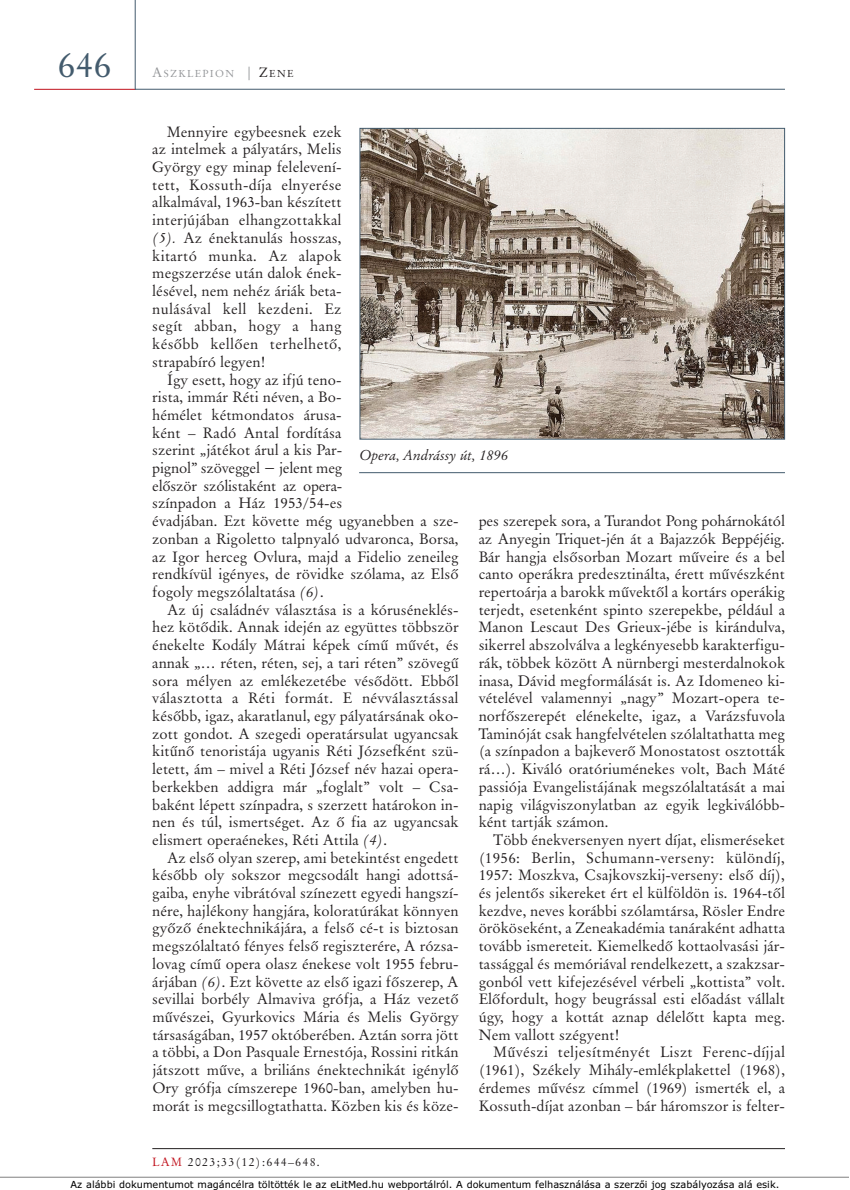
<style>
.page{position:relative;width:850px;height:1190px;background:#fff}
.page>*{position:absolute;margin:0;border:0;box-sizing:border-box;transform-origin:0 0}
.t1{font:36px "Original Garamond HU Normal";color:#435b6d}
.t2{font:15px/17.7px "Original Garamond HU Normal";color:#231f20;text-align:justify}
.t3{font:14.25px "Original Garamond HU Italic";color:#231f20}
.t4{font:12px "Original Garamond HU Normal";letter-spacing:.1em;color:#231f20}
.t5{font:10.2px "Original Garamond HU Normal";letter-spacing:.135em;color:#939598}
.t6{font:9.75px "TT3610 O00";color:#000}
.s1{font-size:13.5px}
.s2{font-size:13.5px;color:#231f20}
.s3{color:#231f20}
.s4{font-family:"Original Garamond HU Italic"}
.s5{color:#c1121d}
.s6{font-family:"Gill";font-size:11.7px}
</style>
<div class="page">
<hr style="left:152px;top:1148px;width:633px;height:1px;background:#231f20">
<hr style="left:34px;top:89px;width:101px;height:1px;background:#c1121d">
<hr style="left:135px;top:0;width:1px;height:89px;background:#435b6d">
<hr style="left:135px;top:89px;width:650px;height:1px;background:#435b6d">
<hr style="left:359px;top:472px;width:426px;height:1px;background:#435b6d">
<img style="left:361px;top:130px;width:422px;height:307px">
<div style="left:359px;top:128px;width:426px;height:311px;border:1px solid #435b6d"></div>
<hr style="left:0;top:1176px;width:848px;height:1px;background:#808080">
<h1 class="t1" style="left:57px;top:49px;width:55px">646</h1>
<p class="t5" style="left:152px;top:69px;width:143px"><span class="s1">A</span>SZKLEPION <span class="s1">|</span> <span class="s2">Z</span><span class="s3">ENE</span></p>
<p class="t2" style="left:152px;top:124px;width:191px;text-indent:15px">Mennyire egybeesnek ezek az intelmek a pályatárs, Melis György egy minap felelevení&shy;tett, Kossuth-díja elnyerése alkalmával, 1963-ban készített interjújában elhangzottakkal <span class="s4">(5).</span> Az énektanulás hosszas, kitartó munka. Az alapok megszerzése után dalok ének&shy;lésével, nem nehéz áriák beta&shy;nulásával kell kezdeni. Ez segít abban, hogy a hang késôbb kellôen terhelhetô, strapabíró legyen!</p>
<p class="t2" style="left:152px;top:371px;width:308px;text-align:left;text-indent:15px">Így esett, hogy az ifjú teno-<br>rista, immár Réti néven, a Bo -<br>hémélet kétmondatos árusa-<br>ként – Radó Antal fordítása<br>sze rint „játékot árul a kis Par -<br>pignol” szöveggel − jelent meg<br>elôször szólistaként az ope ra -<br>színpadon a Ház 1953/54-es<br>évadjában. Ezt követte még ugyanebben a sze&shy;zonban a Rigoletto talpnyaló udvaronca, Borsa, az Igor herceg Ovlura, majd a Fidelio zeneileg rendkívül igényes, de rövidke szólama, az Elsô fogoly megszólaltatása <span class="s4">(6)</span>.</p>
<p class="t2" style="left:152px;top:602px;width:308px;text-indent:15px">Az új családnév választása is a kóruséneklés&shy;hez kötôdik. Annak idején az együttes többször énekelte Kodály Mátrai képek címû mûvét, és annak „… réten, réten, sej, a tari réten” szövegû sora mélyen az emlékezetébe vésôdött. Ebbôl választotta a Réti formát. E névválasztással késôbb, igaz, akaratlanul, egy pályatársának oko&shy;zott gondot. A szegedi operatársulat ugyancsak kitûnô tenoristája ugyanis Réti Józsefként szü - letett, ám – mivel a Réti József név hazai opera&shy;berkekben addigra már „foglalt” volt – Csa - baként lépett színpadra, s szerzett határokon in - nen és túl, ismertséget. Az ô fia az ugyancsak elismert operaénekes, Réti Attila <span class="s4">(4)</span>.</p>
<p class="t2" style="left:152px;top:849px;width:308px;text-indent:15px">Az elsô olyan szerep, ami betekintést engedett késôbb oly sokszor megcsodált hangi adottsá - gaiba, enyhe vibrátóval színezett egyedi hangszí&shy;nére, hajlékony hangjára, koloratúrákat könnyen gyôzô énektechnikájára, a felsô cé-t is biztosan megszólaltató fényes felsô regiszterére, A ró zsa - lovag címû opera olasz énekese volt 1955 febru&shy;árjában <span class="s4">(6)</span>. Ezt követte az elsô igazi fôszerep, A sevillai borbély Almaviva grófja, a Ház vezetô mûvészei, Gyurkovics Mária és Melis György társaságában, 1957 októberében. Aztán sorra jött a többi, a Don Pasquale Ernestója, Rossini ritkán játszott mûve, a briliáns énektechnikát igénylô Ory grófja címszerepe 1960-ban, amelyben hu - morát is megcsillogtathatta. Közben kis és köze-</p>
<p class="t3" style="left:359px;top:449px;width:150px">Opera, Andrássy út, 1896</p>
<p class="t2" style="left:478px;top:513px;width:308px">pes szerepek sora, a Turandot Pong pohárnokától az Anyegin Triquet-jén át a Bajazzók Beppéjéig.<br>Bár hangja elsôsorban Mozart mûveire és a bel canto operákra predesztinálta, érett mûvészként repertoárja a barokk mûvektôl a kortárs operákig terjedt, esetenként spinto szerepekbe, például a Manon Lescaut Des Grieux-jébe is kirándulva, sikerrel abszolválva a legkényesebb karakterfigu&shy;rák, többek között A nürnbergi mesterdalnokok inasa, Dávid megformálását is. Az Idomeneo ki - vételével valamennyi „nagy” Mozart-opera te - norfôszerepét elénekelte, igaz, a Varázsfuvola Taminóját csak hangfelvételen szólaltathatta meg (a színpadon a bajkeverô Monostatost osztották rá…). Kiváló oratóriuménekes volt, Bach Máté passiója Evangelistájának megszólaltatását a mai napig világviszonylatban az egyik legkiválóbb&shy;ként tartják számon.</p>
<p class="t2" style="left:478px;top:832px;width:308px;text-indent:15px">Több énekversenyen nyert díjat, elismeréseket (1956: Berlin, Schumann-verseny: különdíj, 1957: Moszkva, Csajkovszkij-verseny: elsô díj), és jelentôs sikereket ért el külföldön is. 1964-tôl kezdve, neves korábbi szólamtársa, Rösler Endre örököseként, a Zeneakadémia tanáraként adhatta tovább ismereteit. Kiemelkedô kottaolvasási jár&shy;tassággal és memóriával rendelkezett, a szakzsar&shy;gonból vett kifejezésével vérbeli „kottista” volt.<br>Elôfordult, hogy beugrással esti elôadást vállalt úgy, hogy a kottát aznap délelôtt kapta meg.<br>Nem vallott szégyent!</p>
<p class="t2" style="left:478px;top:1044px;width:308px;text-indent:15px">Mûvészi teljesítményét Liszt Ferenc-díjjal (1961), Székely Mihály-emlékplakettel (1968), érdemes mûvész címmel (1969) ismerték el, a Kossuth-díjat azonban – bár háromszor is fel ter -</p>
<p class="t4" style="left:152px;top:1156px;width:169px"><span class="s5">LAM</span> 2023;33(12):644–648.</p>
<p class="t6" style="left:71px;top:1180px;width:710px">Az alábbi dokumentumot magáncélra töltötték le az eLitMed.hu webportálról. A dokumentum felhasználása a szerz<span class="s6">ô</span>i jog szabályozása alá esik.</p>
</div>
